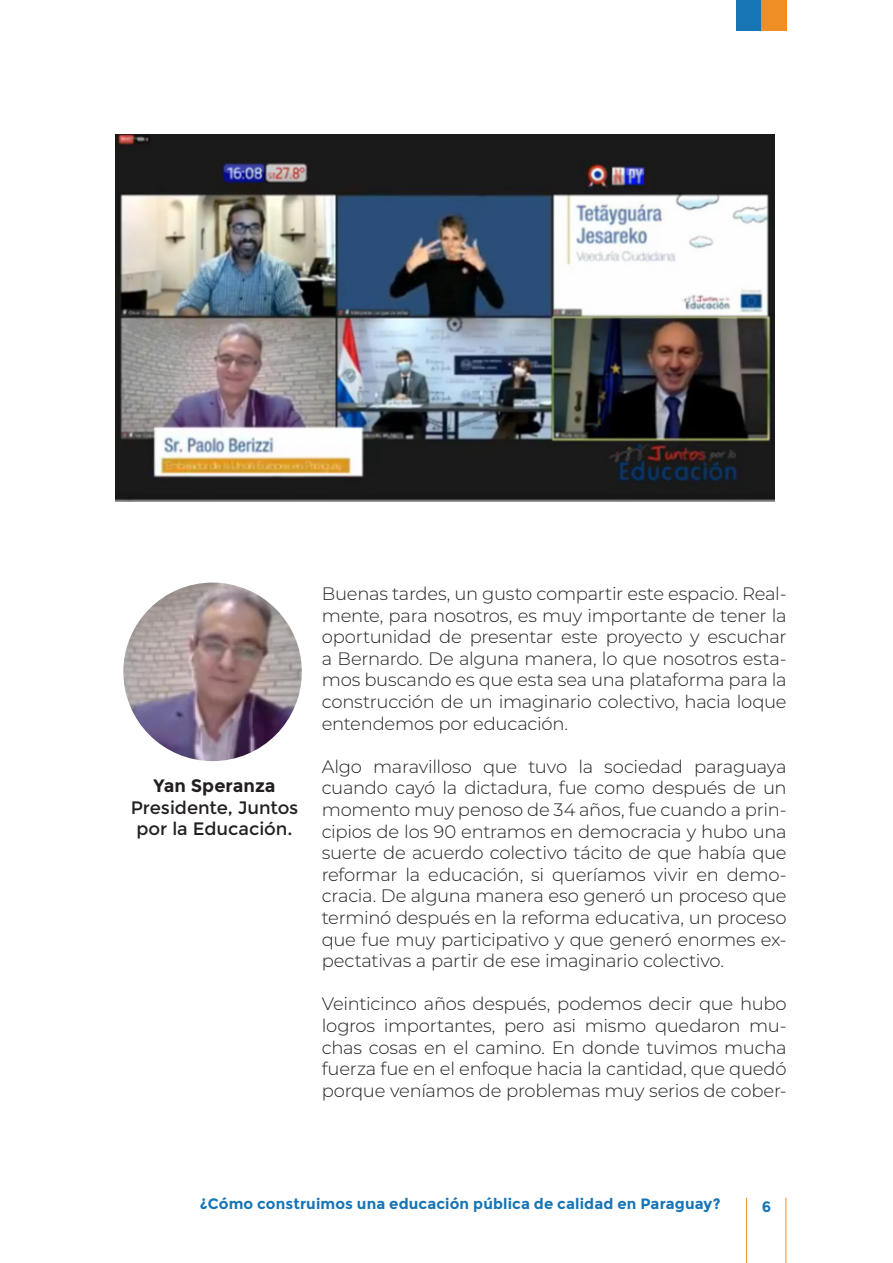
<style>
.page{position:relative;width:893px;height:1263px;background:#fff}
.page>*{position:absolute;margin:0;border:0;box-sizing:border-box;transform-origin:0 0}
.t1{font:300 18px/21.6px "Montserrat";letter-spacing:-.015em;color:#231f20;text-align:justify}
.t2{font:18px "Montserrat";color:#231f20}
.t3{font:700 18px "Montserrat";color:#231f20}
.t4{font:700 15px "Montserrat";letter-spacing:.01em;color:#1774b5}
</style>
<div class="page">
<hr style="left:785px;top:1197px;width:1px;height:66px;background:#ee8e25">
<hr style="left:746px;top:1197px;width:1px;height:66px;background:#ee8e25">
<div style="left:736px;top:0;width:25px;height:30px;background:#1774b5"></div>
<div style="left:761px;top:0;width:26px;height:30px;background:#ee8e25"></div>
<img style="left:115px;top:134px;width:659px;height:368px">
<img style="left:123px;top:583px;width:179px;height:178px;border-radius:89px">
<p class="t3" style="left:153px;top:775px;width:124px">Yan Speranza</p>
<p class="t2" style="left:131px;top:797px;width:169px">Presidente, Juntos</p>
<p class="t2" style="left:136px;top:818px;width:158px">por la Educación.</p>
<p class="t1" style="left:322px;top:582px;width:466px">Buenas tardes, un gusto compartir este espacio. Real&shy;mente, para nosotros, es muy importante de tener la oportunidad de presentar este proyecto y escuchar a Bernardo. De alguna manera, lo que nosotros esta&shy;mos buscando es que esta sea una plataforma para la construcción de un imaginario colectivo, hacia loque entendemos por educación.</p>
<p class="t1" style="left:322px;top:755px;width:466px">Algo maravilloso que tuvo la sociedad paraguaya cuando cayó la dictadura, fue como después de un momento muy penoso de 34 años, fue cuando a prin&shy;cipios de los 90 entramos en democracia y hubo una suerte de acuerdo colectivo tácito de que había que reformar la educación, si queríamos vivir en demo&shy;cracia. De alguna manera eso generó un proceso que terminó después en la reforma educativa, un proceso que fue muy participativo y que generó enormes ex&shy;pectativas a partir de ese imaginario colectivo.</p>
<p class="t1" style="left:322px;top:993px;width:466px">Veinticinco años después, podemos decir que hubo logros importantes, pero asi mismo quedaron mu&shy;chas cosas en el camino. En donde tuvimos mucha fuerza fue en el enfoque hacia la cantidad, que quedó porque veníamos de problemas muy serios de cober-</p>
<p class="t4" style="left:200px;top:1195px;width:522px">¿Cómo construimos una educación pública de calidad en Paraguay?</p>
<p class="t4" style="left:762px;top:1198px;width:11px">6</p>
</div>
